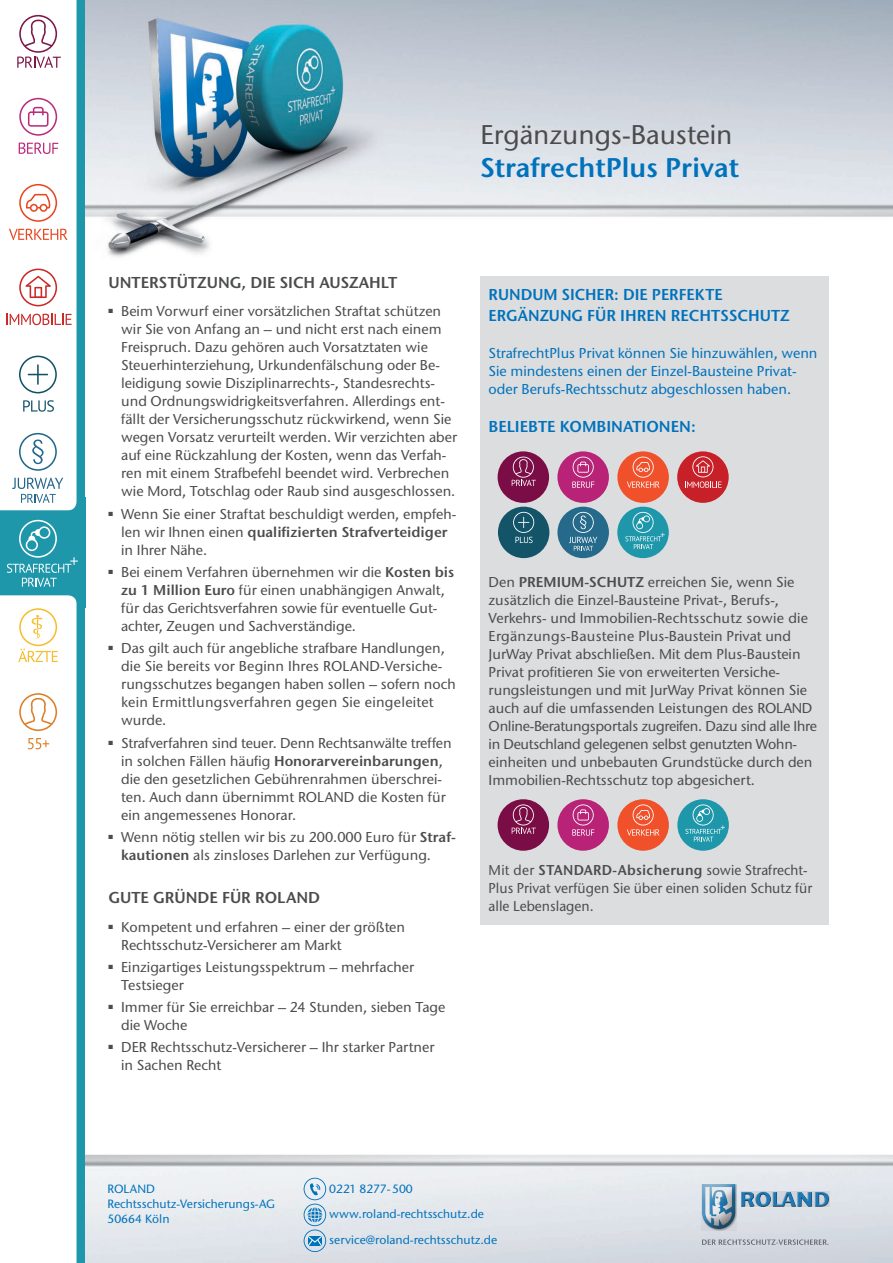
<style>
.page{position:relative;width:893px;height:1263px;background:#fff}
.page>*{position:absolute;margin:0;border:0;box-sizing:border-box;transform-origin:0 0}
.t1{font:600 27px "Stone Sans ITC Std";color:#0072bc}
.t2{font:500 27px "Stone Sans ITC Std";color:#4b4c4d}
.t3{font:600 15.75px/20.2px "Stone Sans ITC Std";color:#0072bc}
.t4{font:600 15.75px "Stone Sans ITC Std";color:#4b4c4d}
.t5{font:500 14.25px/18px "Stone Sans ITC Std";color:#4b4c4d}
.t6{font:500 14.25px/18px "Stone Sans ITC Std";color:#0072bc}
.t7{font:500 14.25px/18px "Stone Sans ITC Std";color:#4b4c4d;scale:.96 1}
.t8{font:500 12px/15.5px "Stone Sans ITC Std";color:#0072bc}
.s1{font-weight:600}
</style>
<div class="page">
<svg style="left:304px;top:1178px;width:22px;height:74px;background:#a8c9e0"></svg>
<div style="left:741px;top:1191px;width:87px;height:15px;background:#d0d4da"></div>
<svg style="left:741px;top:1192px;width:88px;height:15px"></svg>
<svg style="left:736px;top:1184px;width:1px;height:47px"></svg>
<svg style="left:702px;top:1229px;width:34px;height:3px"></svg>
<svg style="left:702px;top:1184px;width:34px;height:45px;background:#89a7bb"></svg>
<svg style="left:702px;top:1239px;width:126px;height:6px"></svg>
<img style="left:85px;top:0;width:808px;height:257px">
<div style="left:480px;top:276px;width:349px;height:648px;background:#dcdddf"></div>
<div style="left:498px;top:451px;width:51px;height:52px;background:#7a0c46;border-radius:50%"></div>
<svg style="left:512px;top:457px;width:24px;height:29px"></svg>
<div style="left:557px;top:451px;width:52px;height:52px;background:#b82378;border-radius:50%"></div>
<svg style="left:572px;top:457px;width:22px;height:31px"></svg>
<div style="left:677px;top:451px;width:52px;height:52px;background:#c82028;border-radius:50%"></div>
<svg style="left:685px;top:456px;width:37px;height:32px"></svg>
<div style="left:617px;top:451px;width:52px;height:52px;background:#f0512b;border-radius:50%"></div>
<svg style="left:627px;top:457px;width:32px;height:31px"></svg>
<div style="left:498px;top:507px;width:51px;height:51px;background:#145469;border-radius:50%"></div>
<svg style="left:513px;top:512px;width:21px;height:31px"></svg>
<div style="left:557px;top:507px;width:52px;height:51px;background:#256a8b;border-radius:50%"></div>
<svg style="left:569px;top:512px;width:28px;height:39px"></svg>
<div style="left:617px;top:507px;width:52px;height:51px;background:#1e97ab;border-radius:50%"></div>
<svg style="left:625px;top:512px;width:40px;height:37px"></svg>
<div style="left:64px;top:0;width:21px;height:1263px;background:#1e97ab"></div>
<div style="left:498px;top:799px;width:51px;height:52px;background:#7a0c46;border-radius:50%"></div>
<svg style="left:512px;top:804px;width:24px;height:30px"></svg>
<div style="left:557px;top:799px;width:52px;height:52px;background:#b82378;border-radius:50%"></div>
<svg style="left:572px;top:804px;width:22px;height:32px"></svg>
<div style="left:617px;top:799px;width:52px;height:52px;background:#f0512b;border-radius:50%"></div>
<svg style="left:627px;top:804px;width:32px;height:32px"></svg>
<div style="left:677px;top:799px;width:52px;height:52px;background:#1e97ab;border-radius:50%"></div>
<svg style="left:685px;top:804px;width:40px;height:38px"></svg>
<svg style="left:64px;top:678px;width:13px;height:585px;background:#f6fafb"></svg>
<svg style="left:19px;top:689px;width:54px;height:73px"></svg>
<svg style="left:0;top:0;width:78px;height:678px"></svg>
<h1 class="t2" style="left:480px;top:118px;width:253px">Ergänzungs-Baustein</h1>
<h1 class="t1" style="left:480px;top:151px;width:260px">StrafrechtPlus Privat</h1>
<p class="t4" style="left:108px;top:273px;width:290px">UNTERSTÜTZUNG, DIE SICH AUSZAHLT</p>
<p class="t5" style="left:121px;top:302px;width:337px;text-indent:-13px">■ Beim Vorwurf einer vorsätzlichen Straftat schützen wir Sie von Anfang an – und nicht erst nach einem Freispruch. Dazu gehören auch Vorsatztaten wie Steuerhinterziehung, Urkundenfälschung oder Be&shy;leidigung sowie Disziplinarrechts-, Standesrechts&shy;und Ordnungswidrigkeitsverfahren. Allerdings ent&shy;fällt der Versicherungsschutz rückwirkend, wenn Sie wegen Vorsatz verurteilt werden. Wir verzichten aber auf eine Rückzahlung der Kosten, wenn das Verfah&shy;ren mit einem Strafbefehl beendet wird. Verbrechen wie Mord, Totschlag oder Raub sind ausgeschlossen.</p>
<p class="t5" style="left:121px;top:505px;width:337px;text-indent:-13px">■ Wenn Sie einer Straftat beschuldigt werden, empfeh&shy;len wir Ihnen einen <span class="s1">qualifizierten Strafverteidiger </span>in Ihrer Nähe.</p>
<p class="t5" style="left:121px;top:563px;width:335px;text-indent:-13px">■ Bei einem Verfahren übernehmen wir die <span class="s1">Kosten bis zu 1 Million Euro</span> für einen unabhängigen Anwalt, für das Gerichtsverfahren sowie für eventuelle Gut&shy;achter, Zeugen und Sachverständige.</p>
<p class="t5" style="left:121px;top:639px;width:336px;text-indent:-13px">■ Das gilt auch für angebliche strafbare Handlungen, die Sie bereits vor Beginn Ihres ROLAND-Versiche&shy;rungsschutzes begangen haben sollen – sofern noch kein Ermittlungsverfahren gegen Sie eingeleitet wurde.</p>
<p class="t5" style="left:121px;top:733px;width:332px;text-indent:-13px">■ Strafverfahren sind teuer. Denn Rechtsanwälte treffen in solchen Fällen häufig <span class="s1">Honorarvereinbarungen</span>, die den gesetzlichen Gebührenrahmen überschrei&shy;ten. Auch dann übernimmt ROLAND die Kosten für ein angemessenes Honorar.</p>
<p class="t5" style="left:121px;top:828px;width:336px;text-indent:-13px">■ Wenn nötig stellen wir bis zu 200.000 Euro für <span class="s1">Straf&shy;kautionen</span> als zinsloses Darlehen zur Verfügung.</p>
<p class="t4" style="left:108px;top:888px;width:213px">GUTE GRÜNDE FÜR ROLAND</p>
<p class="t5" style="left:121px;top:917px;width:285px;text-indent:-13px">■ Kompetent und erfahren – einer der größten<br>Rechtsschutz-Versicherer am Markt</p>
<p class="t5" style="left:121px;top:958px;width:294px;text-indent:-13px">■ Einzigartiges Leistungsspektrum – mehrfacher<br>Testsieger</p>
<p class="t5" style="left:121px;top:998px;width:326px;text-indent:-13px">■ Immer für Sie erreichbar – 24 Stunden, sieben Tage die Woche</p>
<p class="t5" style="left:121px;top:1038px;width:315px;text-indent:-13px">■ DER Rechtsschutz-Versicherer – Ihr starker Partner in Sachen Recht</p>
<p class="t3" style="left:489px;top:285px;width:303px">RUNDUM SICHER: DIE PERFEKTE<br>ERGÄNZUNG FÜR IHREN RECHTSSCHUTZ</p>
<p class="t6" style="left:489px;top:344px;width:330px">StrafrechtPlus Privat können Sie hinzuwählen, wenn<br>Sie mindestens einen der Einzel-Bausteine Privat&shy;oder Berufs-Rechtsschutz abgeschlossen haben.</p>
<p class="t3" style="left:489px;top:417px;width:209px">BELIEBTE KOMBINATIONEN:</p>
<p class="t5" style="left:489px;top:573px;width:330px">Den <span class="s1">PREMIUM-SCHUTZ</span> erreichen Sie, wenn Sie zusätzlich die Einzel-Bausteine Privat-, Berufs-, Verkehrs- und Immobilien-Rechtsschutz sowie die Ergänzungs-Bausteine Plus-Baustein Privat und JurWay Privat abschließen. Mit dem Plus-Baustein Privat profitieren Sie von erweiterten Versiche&shy;rungsleistungen und mit JurWay Privat können Sie auch auf die umfassenden Leistungen des ROLAND Online-Beratungsportals zugreifen. Dazu sind alle Ihre in Deutschland gelegenen selbst genutzten Wohn&shy;einheiten und unbebauten Grundstücke durch den Immobilien-Rechtsschutz top abgesichert.</p>
<p class="t7" style="left:489px;top:861px;width:339px">Mit der <span class="s1">STANDARD-Absicherung</span> sowie Strafrecht-<br>Plus Privat verfügen Sie über einen soliden Schutz für alle Lebenslagen.</p>
<p class="t8" style="left:107px;top:1180px;width:169px">ROLAND<br>Rechtsschutz-Versicherungs-AG<br>50664 Köln</p>
<p class="t8" style="left:329px;top:1175px;width:169px;line-height:26px">0221 8277-500 www.roland-rechtsschutz.de service@roland-rechtsschutz.de</p>
</div>
